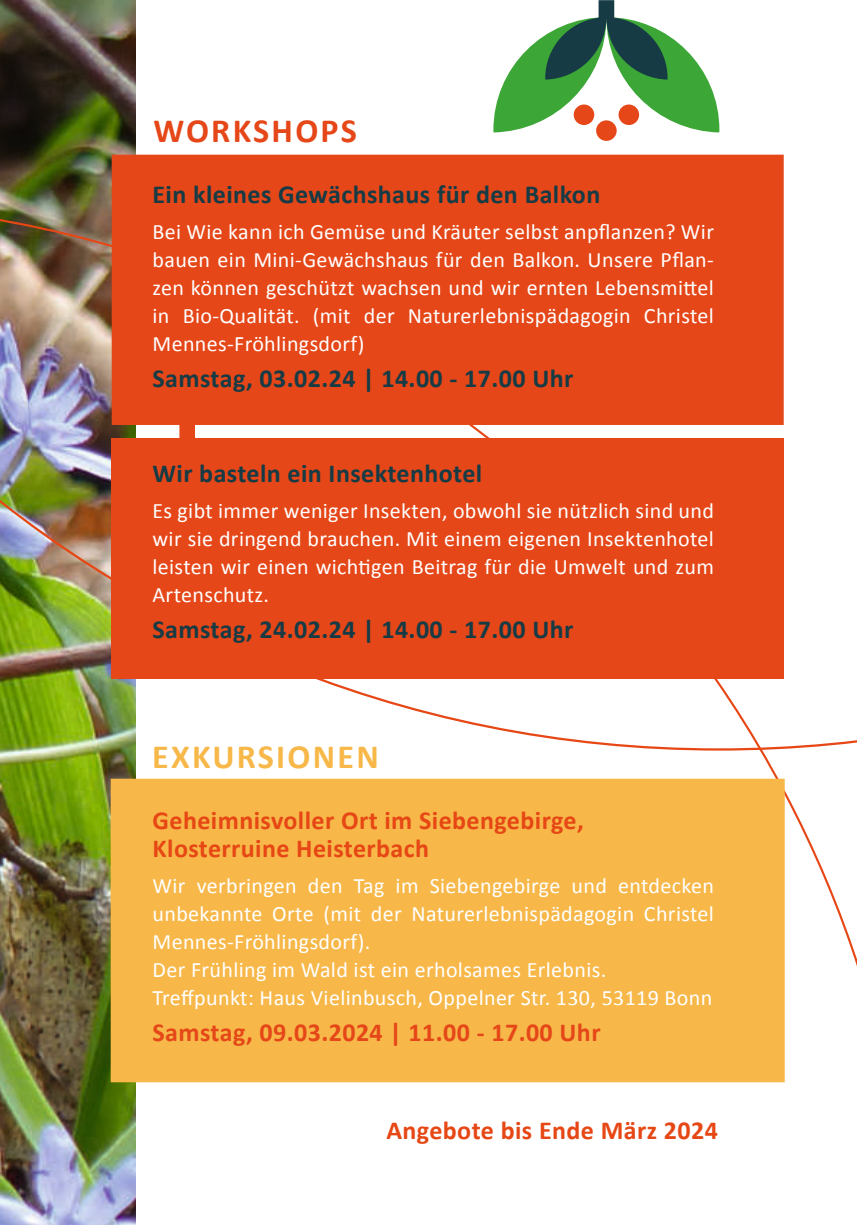
<style>
.page{position:relative;width:857px;height:1225px;background:#fff}
.page>*{position:absolute;margin:0;border:0;box-sizing:border-box;transform-origin:0 0}
.t1{font:700 34px "Calibri";letter-spacing:.065em;color:#f7b849}
.t2{font:700 34px "Calibri";letter-spacing:.065em;color:#e54718}
.t3{font:700 26px "Calibri";letter-spacing:.015em;color:#163b45}
.t4{font:700 26px/28px "Calibri";letter-spacing:.015em;color:#e64714}
.t5{font:700 26px "Calibri";letter-spacing:.015em;color:#e54718}
.t6{font:22px/28px "Calibri";letter-spacing:.015em;color:#fff;text-align:justify}
</style>
<div class="page">
<img style="left:0;top:1158px;width:135px;height:67px">
<img style="left:0;top:750px;width:856px;height:408px">
<img style="left:0;top:0;width:856px;height:750px">
<div style="left:111px;top:778px;width:673px;height:304px;background:#f7b849;border:2px solid #f7b849"></div>
<svg style="left:493px;top:0;width:226px;height:141px"></svg>
<div style="left:112px;top:155px;width:671px;height:283px;background:#e54718"></div>
<div style="left:112px;top:438px;width:671px;height:241px;background:#e54718"></div>
<h1 class="t2" style="left:153px;top:107px;width:205px">WORKSHOPS</h1>
<p class="t3" style="left:152px;top:176px;width:449px">Ein kleines Gewächshaus für den Balkon</p>
<p class="t6" style="left:152px;top:216px;width:562px">Bei Wie kann ich Gemüse und Kräuter selbst anpflanzen? Wir bauen ein Mini-Gewächshaus für den Balkon. Unsere Pflan&shy;zen können geschützt wachsen und wir ernten Lebensmittel in Bio-Qualität. (mit der Naturerlebnispädagogin Christel Mennes-Fröhlingsdorf)</p>
<p class="t3" style="left:152px;top:360px;width:422px">Samstag, 03.02.24 | 14.00 - 17.00 Uhr</p>
<p class="t3" style="left:152px;top:455px;width:331px">Wir basteln ein Insektenhotel</p>
<p class="t6" style="left:152px;top:496px;width:562px">Es gibt immer weniger Insekten, obwohl sie nützlich sind und wir sie dringend brauchen. Mit einem eigenen Insektenhotel leisten wir einen wichtigen Beitrag für die Umwelt und zum Artenschutz.</p>
<p class="t3" style="left:152px;top:611px;width:422px">Samstag, 24.02.24 | 14.00 - 17.00 Uhr</p>
<h1 class="t1" style="left:152px;top:732px;width:228px">EXKURSIONEN</h1>
<p class="t4" style="left:152px;top:805px;width:432px">Geheimnisvoller Ort im Siebengebirge,<br>Klosterruine Heisterbach</p>
<p class="t6" style="left:152px;top:870px;width:562px;text-align:left">Wir verbringen den Tag im Siebengebirge und entdecken unbekannte Orte (mit der Naturerlebnispädagogin Christel Mennes-Fröhlingsdorf).<br>Der Frühling im Wald ist ein erholsames Erlebnis.<br>Treffpunkt: Haus Vielinbusch, Oppelner Str. 130, 53119 Bonn</p>
<p class="t5" style="left:152px;top:1014px;width:449px">Samstag, 09.03.2024 | 11.00 - 17.00 Uhr</p>
<p class="t4" style="left:386px;top:1115px;width:333px">Angebote bis Ende März 2024</p>
</div>
